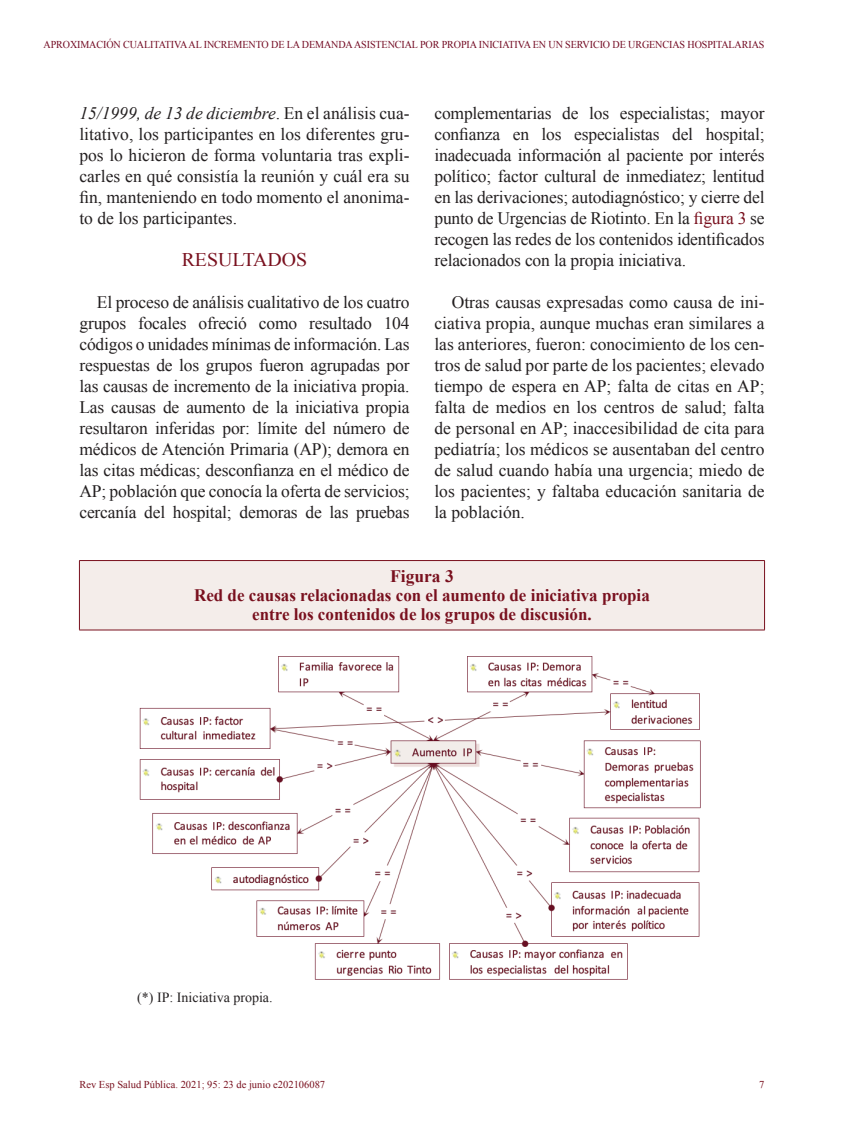
<style>
.page{position:relative;width:844px;height:1141px;background:#fff}
.page>*{position:absolute;margin:0;border:0;box-sizing:border-box;transform-origin:0 0}
.t1{font:19.25px "Times New Roman";color:#79101e}
.t2{font:17.5px/21px "Times New Roman";letter-spacing:-.005em;color:#231f20;text-align:justify}
.t3{font:700 17.5px/19.2px "Times New Roman";color:#79101e;text-align:center}
.t4{font:14px "Times New Roman";color:#231f20}
.t5{font:10.5px "Times New Roman";letter-spacing:-.01em;color:#730b23;scale:.96 1}
.t6{font:10.5px "Times New Roman";color:#79101e}
.s1{font-style:italic}
.s2{color:#79101e}
</style>
<div class="page">
<div style="left:79px;top:561px;width:685px;height:69px;background:#f4edea"></div>
<hr style="left:79px;top:561px;width:1px;height:69px;background:#79101e">
<hr style="left:764px;top:561px;width:1px;height:69px;background:#79101e">
<hr style="left:79px;top:560px;width:685px;height:1px;background:#79101e">
<hr style="left:79px;top:630px;width:685px;height:1px;background:#79101e">
<img style="left:139px;top:656px;width:562px;height:324px">
<p class="t5" style="left:43px;top:38px;width:752px">APROXIMACIÓN CUALITATIVA AL INCREMENTO DE LA DEMANDA ASISTENCIAL POR PROPIA INICIATIVA EN UN SERVICIO DE URGENCIAS HOSPITALARIAS</p>
<p class="t2" style="left:79px;top:103px;width:331px"><span class="s1">15/1999, de 13 de diciembre</span>. En el análisis cua&shy;litativo, los participantes en los diferentes gru&shy;pos lo hicieron de forma voluntaria tras expli&shy;carles en qué consistía la reunión y cuál era su fin, manteniendo en todo momento el anonima&shy;to de los participantes.</p>
<p class="t1" style="left:182px;top:247px;width:127px">RESULTADOS</p>
<p class="t2" style="left:79px;top:292px;width:331px;text-indent:17px">El proceso de análisis cualitativo de los cuatro grupos focales ofreció como resultado 104 códigos o unidades mínimas de información. Las respuestas de los grupos fueron agrupadas por las causas de incremento de la iniciativa propia.<br>Las causas de aumento de la iniciativa propia resultaron inferidas por: límite del número de médicos de Atención Primaria (AP); demora en las citas médicas; desconfianza en el médico de AP; población que conocía la oferta de servicios; cercanía del hospital; demoras de las pruebas</p>
<p class="t2" style="left:434px;top:103px;width:331px">complementarias de los especialistas; mayor confianza en los especialistas del hospital; inadecuada información al paciente por interés político; factor cultural de inmediatez; lentitud en las derivaciones; autodiagnóstico; y cierre del punto de Urgencias de Riotinto. En la <span class="s2">figura 3</span> se recogen las redes de los contenidos identificados relacionados con la propia iniciativa.</p>
<p class="t2" style="left:434px;top:292px;width:331px;text-indent:17px">Otras causas expresadas como causa de ini&shy;ciativa propia, aunque muchas eran similares a las anteriores, fueron: conocimiento de los cen&shy;tros de salud por parte de los pacientes; elevado tiempo de espera en AP; falta de citas en AP; falta de medios en los centros de salud; falta de personal en AP; inaccesibilidad de cita para pediatría; los médicos se ausentaban del centro de salud cuando había una urgencia; miedo de los pacientes; y faltaba educación sanitaria de la población.</p>
<p class="t3" style="left:194px;top:566px;width:457px">Figura 3<br>Red de causas relacionadas con el aumento de iniciativa propia entre los contenidos de los grupos de discusión.</p>
<p class="t4" style="left:137px;top:988px;width:137px">(*) IP: Iniciativa propia.</p>
<p class="t6" style="left:79px;top:1077px;width:247px">Rev Esp Salud Pública. 2021; 95: 23 de junio e202106087</p>
<p class="t6" style="left:759px;top:1077px;width:7px">7</p>
</div>
